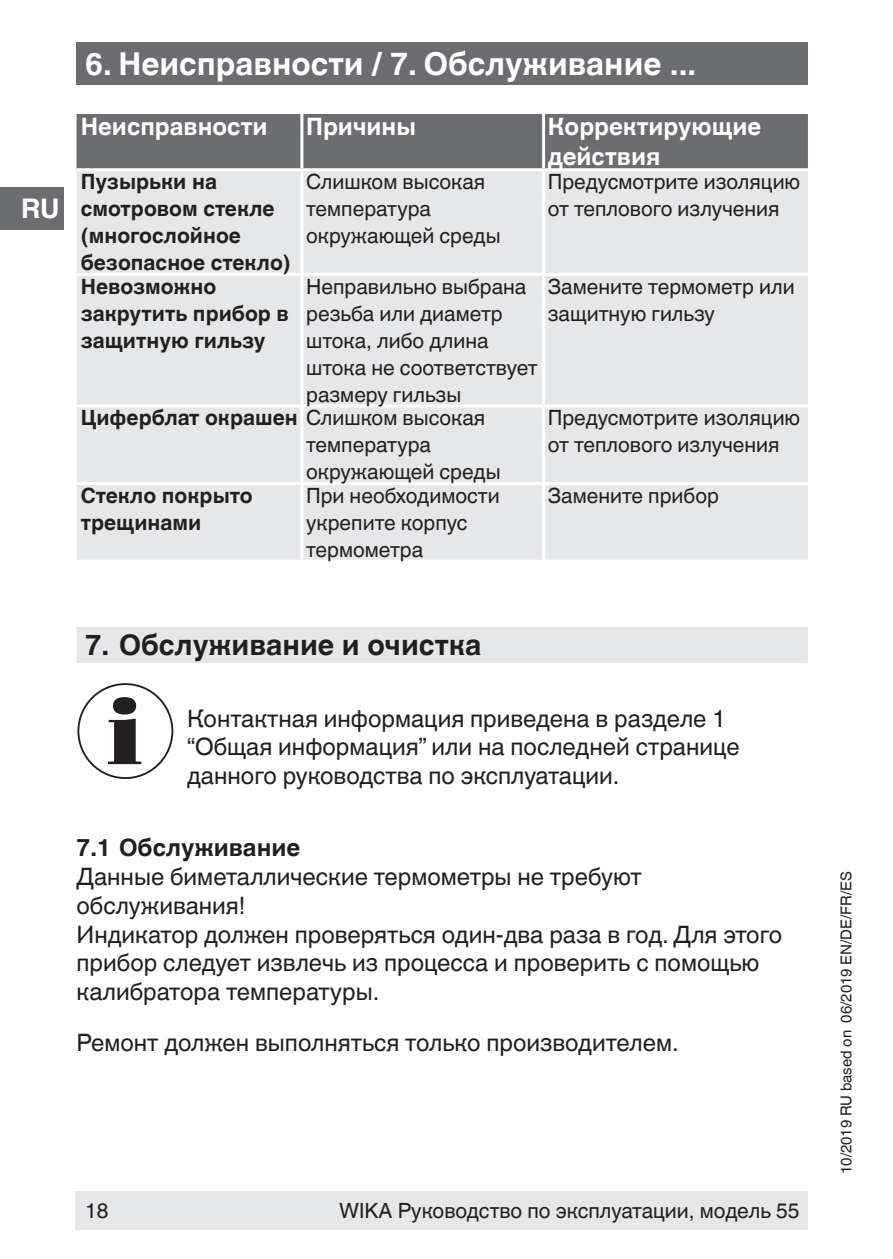
<style>
.page{position:relative;width:893px;height:1259px;background:#fff}
.page>*{position:absolute;margin:0;border:0;box-sizing:border-box;transform-origin:0 0}
.t1{font:700 31.5px "Helvetica World";color:#fff}
.t2{font:700 28.5px "Helvetica World";color:#231f20}
.t3{font:700 27px "Helvetica World";color:#fff}
.t4{font:24px/28.8px "Helvetica World";color:#231f20}
.t5{font:700 24px/30px "Helvetica World";color:#fff}
.t6{font:700 24px "Helvetica World";color:#231f20}
.t7{font:21px/27px "Helvetica World";color:#231f20}
.t8{font:700 21px/27px "Helvetica World";color:#231f20}
.t9{font:15px "Helvetica World";color:#231f20}
.s1{font-weight:700}
</style>
<div class="page">
<div style="left:0;top:187px;width:64px;height:43px;background:#6c6d70"></div>
<div style="left:75px;top:1191px;width:733px;height:38px;background:#e6e7e9"></div>
<div style="left:77px;top:43px;width:731px;height:42px;background:#6c6d70"></div>
<div style="left:77px;top:627px;width:731px;height:36px;background:#e6e7e9"></div>
<div style="left:77px;top:114px;width:731px;height:54px;background:#6c6d70"></div>
<div style="left:77px;top:171px;width:731px;height:388px;background:#e6e7e9"></div>
<hr style="left:300px;top:114px;width:3px;height:54px;background:#fff">
<hr style="left:542px;top:114px;width:3px;height:54px;background:#fff">
<hr style="left:300px;top:171px;width:3px;height:102px;background:#fff">
<hr style="left:542px;top:171px;width:3px;height:102px;background:#fff">
<hr style="left:300px;top:276px;width:3px;height:128px;background:#fff">
<hr style="left:542px;top:276px;width:3px;height:128px;background:#fff">
<hr style="left:300px;top:407px;width:3px;height:75px;background:#fff">
<hr style="left:542px;top:407px;width:3px;height:75px;background:#fff">
<hr style="left:300px;top:485px;width:3px;height:74px;background:#fff">
<hr style="left:542px;top:485px;width:3px;height:74px;background:#fff">
<hr style="left:77px;top:273px;width:225px;height:3px;background:#fff">
<hr style="left:302px;top:273px;width:242px;height:3px;background:#fff">
<hr style="left:544px;top:273px;width:264px;height:3px;background:#fff">
<hr style="left:77px;top:404px;width:225px;height:3px;background:#fff">
<hr style="left:302px;top:404px;width:242px;height:3px;background:#fff">
<hr style="left:544px;top:404px;width:264px;height:3px;background:#fff">
<hr style="left:77px;top:482px;width:225px;height:3px;background:#fff">
<hr style="left:302px;top:482px;width:242px;height:3px;background:#fff">
<hr style="left:544px;top:482px;width:264px;height:3px;background:#fff">
<svg style="left:108px;top:697px;width:33px;height:67px"></svg>
<div style="left:77px;top:683px;width:96px;height:96px;border:2px solid #231f20;border-radius:50%"></div>
<p class="t3" style="left:21px;top:193px;width:40px">RU</p>
<h1 class="t1" style="left:85px;top:46px;width:613px">6. Неисправности / 7. Обслуживание ...</h1>
<p class="t5" style="left:81px;top:112px;width:188px">Неисправности</p>
<p class="t5" style="left:306px;top:112px;width:111px">Причины</p>
<p class="t5" style="left:548px;top:112px;width:215px">Корректирующие действия</p>
<p class="t8" style="left:81px;top:168px;width:211px">Пузырьки на смотровом стекле (многослойное безопасное стекло)</p>
<p class="t7" style="left:306px;top:168px;width:196px">Слишком высокая температура окружающей среды</p>
<p class="t7" style="left:548px;top:168px;width:254px">Предусмотрите изоляцию от теплового излучения</p>
<p class="t8" style="left:81px;top:273px;width:210px">Невозможно закрутить прибор в защитную гильзу</p>
<p class="t7" style="left:306px;top:273px;width:233px">Неправильно выбрана резьба или диаметр штока, либо длина штока не соответствует размеру гильзы</p>
<p class="t7" style="left:548px;top:273px;width:248px">Замените термометр или защитную гильзу</p>
<p class="t7" style="left:306px;top:405px;width:196px;text-indent:-225px"><span class="s1">Циферблат окрашен</span> Слишком высокая температура окружающей среды</p>
<p class="t7" style="left:548px;top:405px;width:254px">Предусмотрите изоляцию от теплового излучения</p>
<p class="t8" style="left:81px;top:482px;width:173px">Стекло покрыто трещинами</p>
<p class="t7" style="left:306px;top:482px;width:195px">При необходимости укрепите корпус термометра</p>
<p class="t7" style="left:548px;top:482px;width:173px">Замените прибор</p>
<h2 class="t2" style="left:85px;top:628px;width:398px">7. Обслуживание и очистка</h2>
<p class="t4" style="left:187px;top:704px;width:554px">Контактная информация приведена в разделе 1 “Общая информация” или на последней странице данного руководства по эксплуатации.</p>
<p class="t6" style="left:77px;top:834px;width:225px">7.1 Обслуживание</p>
<p class="t4" style="left:77px;top:862px;width:707px">Данные биметаллические термометры не требуют обслуживания!<br>Индикатор должен проверяться один-два раза в год. Для этого прибор следует извлечь из процесса и проверить с помощью калибратора температуры.</p>
<p class="t4" style="left:77px;top:1028px;width:604px">Ремонт должен выполняться только производителем.</p>
<p class="t7" style="left:85px;top:1196px;width:25px">18</p>
<p class="t7" style="left:339px;top:1196px;width:462px">WIKA Руководство по эксплуатации, модель 55</p>
<p class="t9" style="left:838px;top:1174px;width:304px;rotate:-90deg">10/2019 RU based on 06/2019 EN/DE/FR/ES</p>
</div>
